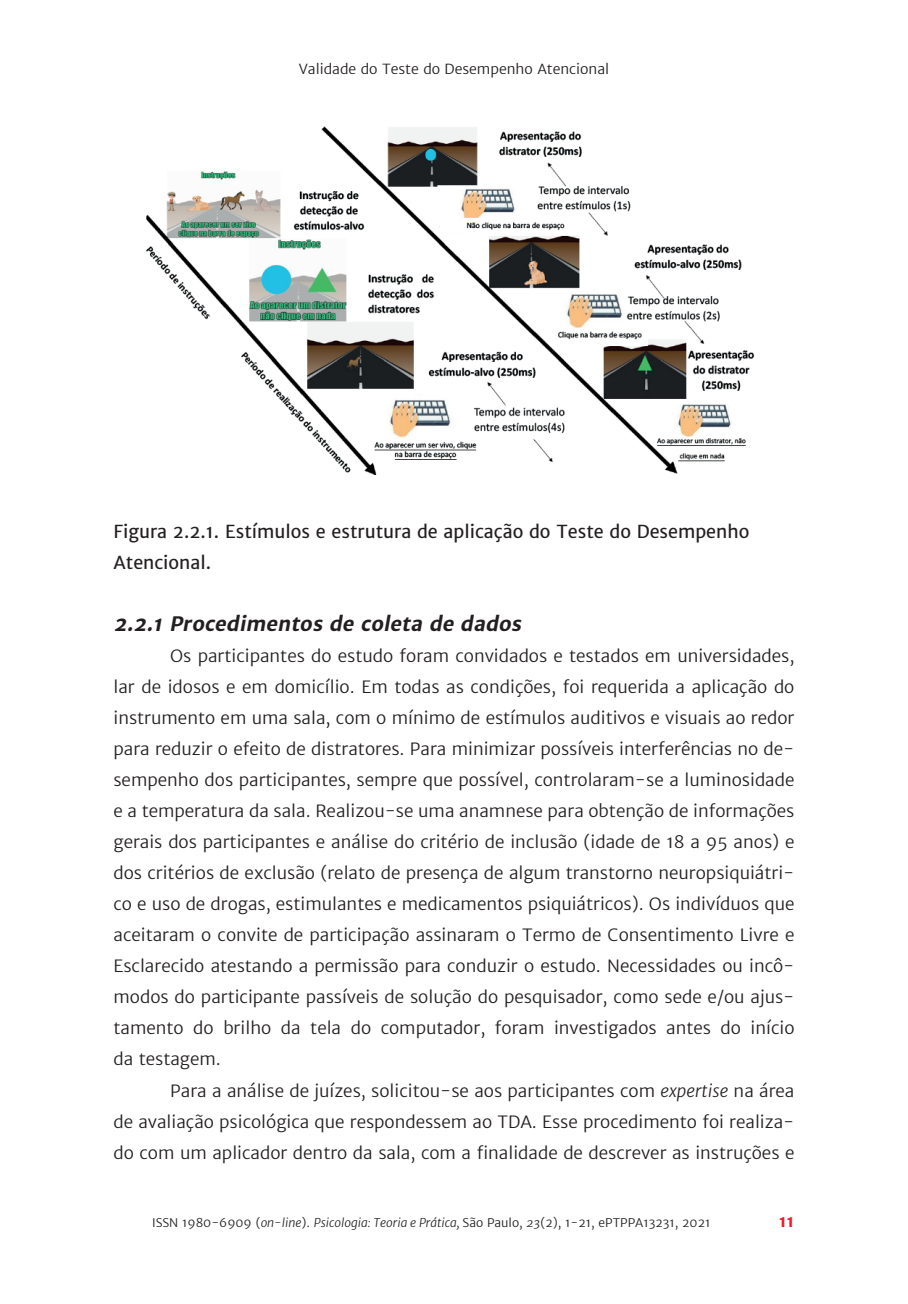
<style>
.page{position:relative;width:908px;height:1304px;background:#fff}
.page>*{position:absolute;margin:0;border:0;box-sizing:border-box;transform-origin:0 0}
.t1{font:italic 700 20px "Merriweather Sans";color:#231f20}
.t2{font:18px/31px "Merriweather Sans";color:#231f20}
.t3{font:300 17px/31px "Merriweather Sans";color:#231f20;text-align:justify}
.t4{font:700 16px "Merriweather Sans";color:#ee1b2c}
.t5{font:300 14px "Merriweather Sans";color:#231f20}
.t6{font:300 12px "Merriweather Sans";color:#231f20}
.s1{font-style:italic}
</style>
<div class="page">
<img style="left:145px;top:126px;width:610px;height:349px">
<p class="t5" style="left:298px;top:60px;width:312px">Validade do Teste do Desempenho Atencional</p>
<p class="t2" style="left:113px;top:516px;width:637px">Figura 2.2.1. Estímulos e estrutura de aplicação do Teste do Desempenho<br>Atencional.</p>
<p class="t1" style="left:113px;top:611px;width:413px">2.2.1 Procedimentos de coleta de dados</p>
<p class="t3" style="left:113px;top:641px;width:682px;text-indent:57px">Os participantes do estudo foram convidados e testados em universidades, lar de idosos e em domicílio. Em todas as condições, foi requerida a aplicação do instrumento em uma sala, com o mínimo de estímulos auditivos e visuais ao redor para reduzir o efeito de distratores. Para minimizar possíveis interferências no de&shy;sempenho dos participantes, sempre que possível, controlaram-se a luminosidade e a temperatura da sala. Realizou-se uma anamnese para obtenção de informações gerais dos participantes e análise do critério de inclusão (idade de 18 a 95 anos) e dos critérios de exclusão (relato de presença de algum transtorno neuropsiquiátri&shy;co e uso de drogas, estimulantes e medicamentos psiquiátricos). Os indivíduos que aceitaram o convite de participação assinaram o Termo de Consentimento Livre e Esclarecido atestando a permissão para conduzir o estudo. Necessidades ou incô&shy;modos do participante passíveis de solução do pesquisador, como sede e/ou ajus&shy;tamento do brilho da tela do computador, foram investigados antes do início da testagem.</p>
<p class="t3" style="left:113px;top:1075px;width:682px;text-indent:57px">Para a análise de juízes, solicitou-se aos participantes com <span class="s1">expertise</span> na área de avaliação psicológica que respondessem ao TDA. Esse procedimento foi realiza&shy;do com um aplicador dentro da sala, com a finalidade de descrever as instruções e</p>
<p class="t6" style="left:152px;top:1215px;width:559px">ISSN 1980-6909 (<span class="s1">on-line</span>). <span class="s1">Psicologia: Teoria e Prática,</span> São Paulo, <span class="s1">23</span>(2), 1-21, ePTPPA13231, 2021</p>
<p class="t4" style="left:778px;top:1210px;width:17px">11</p>
</div>
